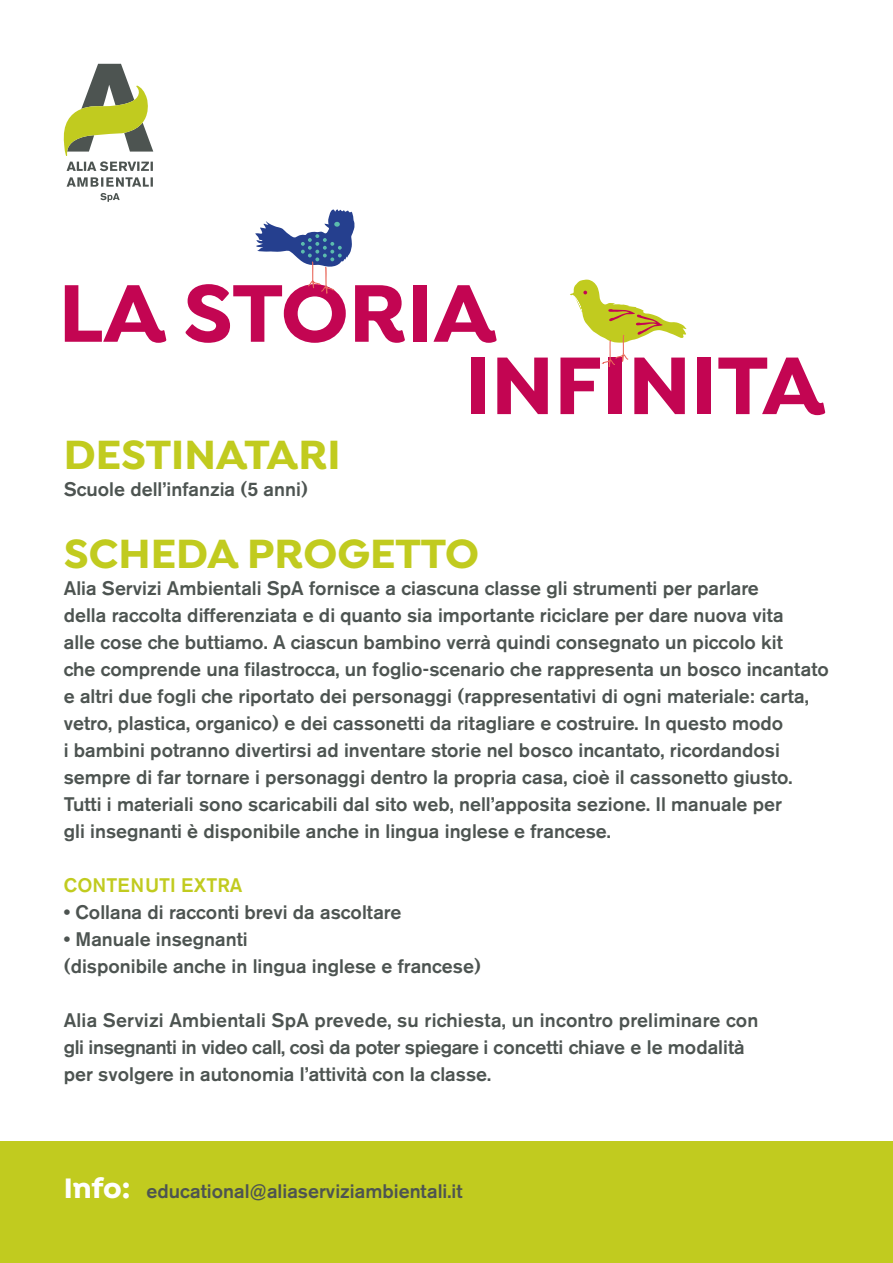
<style>
.page{position:relative;width:893px;height:1263px;background:#fff}
.page>*{position:absolute;margin:0;border:0;box-sizing:border-box;transform-origin:0 0}
.t1{font:700 87px "Isidora";color:#c30552}
.t2{font:700 43.5px "Isidora";color:#c1cb1f}
.t3{font:500 19.5px/27px "Akzidenz Grotesk BE";color:#4d5451}
.t4{font:500 19.5px "Akzidenz Grotesk BE";color:#c1cb1f}
.s1{font-family:"Isidora";font-weight:700;font-size:30px;color:#fff}
</style>
<div class="page">
<svg style="left:100px;top:193px;width:20px;height:9px"></svg>
<svg style="left:67px;top:177px;width:86px;height:10px"></svg>
<svg style="left:63px;top:64px;width:91px;height:107px"></svg>
<div style="left:0;top:1142px;width:893px;height:121px;background:#c1cb1f"></div>
<svg style="left:255px;top:209px;width:99px;height:85px"></svg>
<svg style="left:570px;top:279px;width:116px;height:88px"></svg>
<p class="t1" style="left:58px;top:259px;width:440px">LA STORIA</p>
<p class="t1" style="left:465px;top:332px;width:362px">INFINITA</p>
<p class="t2" style="left:64px;top:427px;width:278px">DESTINATARI</p>
<p class="t3" style="left:64px;top:475px;width:246px">Scuole dell’infanzia (5 anni)</p>
<p class="t2" style="left:64px;top:526px;width:417px">SCHEDA PROGETTO</p>
<p class="t3" style="left:64px;top:574px;width:766px">Alia Servizi Ambientali SpA fornisce a ciascuna classe gli strumenti per parlare<br>della raccolta differenziata e di quanto sia importante riciclare per dare nuova vita<br>alle cose che buttiamo. A ciascun bambino verrà quindi consegnato un piccolo kit<br>che comprende una filastrocca, un foglio-scenario che rappresenta un bosco incantato e altri due fogli che riportato dei personaggi (rappresentativi di ogni materiale: carta, vetro, plastica, organico) e dei cassonetti da ritagliare e costruire. In questo modo<br>i bambini potranno divertirsi ad inventare storie nel bosco incantato, ricordandosi sempre di far tornare i personaggi dentro la propria casa, cioè il cassonetto giusto.</p>
<p class="t3" style="left:64px;top:790px;width:720px">Tutti i materiali sono scaricabili dal sito web, nell’apposita sezione. Il manuale per gli insegnanti è disponibile anche in lingua inglese e francese.</p>
<p class="t4" style="left:64px;top:873px;width:180px">CONTENUTI EXTRA</p>
<p class="t3" style="left:64px;top:898px;width:339px">• Collana di racconti brevi da ascoltare</p>
<p class="t3" style="left:64px;top:925px;width:185px">• Manuale insegnanti</p>
<p class="t3" style="left:64px;top:952px;width:419px">(disponibile anche in lingua inglese e francese)</p>
<p class="t3" style="left:64px;top:1006px;width:696px">Alia Servizi Ambientali SpA prevede, su richiesta, un incontro preliminare con gli insegnanti in video call, così da poter spiegare i concetti chiave e le modalità</p>
<p class="t3" style="left:64px;top:1060px;width:429px">per svolgere in autonomia l’attività con la classe.</p>
<p class="t3" style="left:64px;top:1177px;width:400px"><span class="s1">Info:</span> educational@aliaserviziambientali.it</p>
</div>
